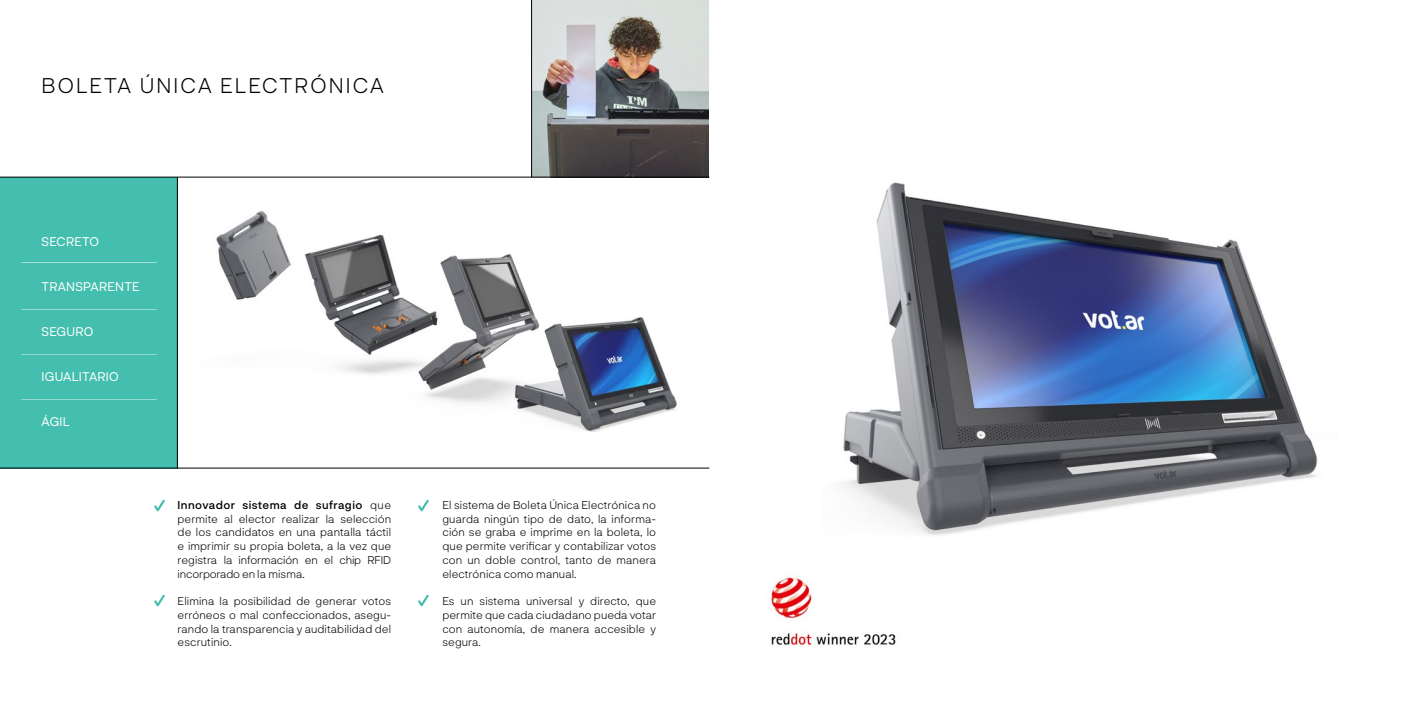
<style>
.page{position:relative;width:1418px;height:709px;background:#fff}
.page>*{position:absolute;margin:0;border:0;box-sizing:border-box;transform-origin:0 0}
.t1{font:300 21.25px "Neurial Grotesk";letter-spacing:.1em;color:#000}
.t2{font:12.5px "Neurial Grotesk";letter-spacing:.02em;color:#fff}
.t3{font:300 11.25px/13.8px "Neurial Grotesk";letter-spacing:.01em;color:#000;text-align:justify}
.s1{font-weight:500}
</style>
<div class="page">
<img style="left:532px;top:0;width:177px;height:177px">
<div style="left:0;top:177px;width:177px;height:291px;background:#44beae"></div>
<hr style="left:0;top:177px;width:709px;height:1px;background:#000">
<hr style="left:0;top:468px;width:709px;height:1px;background:#000">
<svg style="left:154px;top:499px;width:11px;height:12px"></svg>
<svg style="left:418px;top:499px;width:11px;height:12px"></svg>
<svg style="left:154px;top:594px;width:11px;height:12px"></svg>
<svg style="left:418px;top:594px;width:11px;height:12px"></svg>
<img style="left:771px;top:576px;width:125px;height:70px">
<img style="left:216px;top:211px;width:461px;height:221px">
<img style="left:822px;top:182px;width:496px;height:409px">
<hr style="left:21px;top:262px;width:136px;height:1px;background:#fff">
<hr style="left:21px;top:309px;width:136px;height:1px;background:#fff">
<hr style="left:21px;top:354px;width:136px;height:1px;background:#fff">
<hr style="left:21px;top:399px;width:136px;height:1px;background:#fff">
<hr style="left:177px;top:177px;width:1px;height:291px;background:#000">
<hr style="left:531px;top:0;width:1px;height:177px;background:#000">
<h1 class="t1" style="left:42px;top:71px;width:344px">BOLETA ÚNICA ELECTRÓNICA</h1>
<p class="t2" style="left:42px;top:232px;width:59px">SECRETO</p>
<p class="t2" style="left:42px;top:277px;width:100px">TRANSPARENTE</p>
<p class="t2" style="left:42px;top:322px;width:53px">SEGURO</p>
<p class="t2" style="left:42px;top:367px;width:79px">IGUALITARIO</p>
<p class="t2" style="left:42px;top:412px;width:29px">ÁGIL</p>
<p class="t3" style="left:177px;top:497px;width:215px"><span class="s1">Innovador sistema de sufragio</span> que permite al elector realizar la selección de los candidatos en una pantalla táctil e imprimir su propia boleta, a la vez que registra la información en el chip RFID incorporado en la misma.</p>
<p class="t3" style="left:177px;top:593px;width:215px">Elimina la posibilidad de generar votos erróneos o mal confeccionados, asegu&shy;rando la transparencia y auditabilidad del escrutinio.</p>
<p class="t3" style="left:442px;top:497px;width:215px">El sistema de Boleta Única Electrónica no guarda ningún tipo de dato, la informa&shy;ción se graba e imprime en la boleta, lo que permite verificar y contabilizar votos con un doble control, tanto de manera electrónica como manual.</p>
<p class="t3" style="left:442px;top:593px;width:215px">Es un sistema universal y directo, que permite que cada ciudadano pueda votar con autonomía, de manera accesible y segura.</p>
</div>
